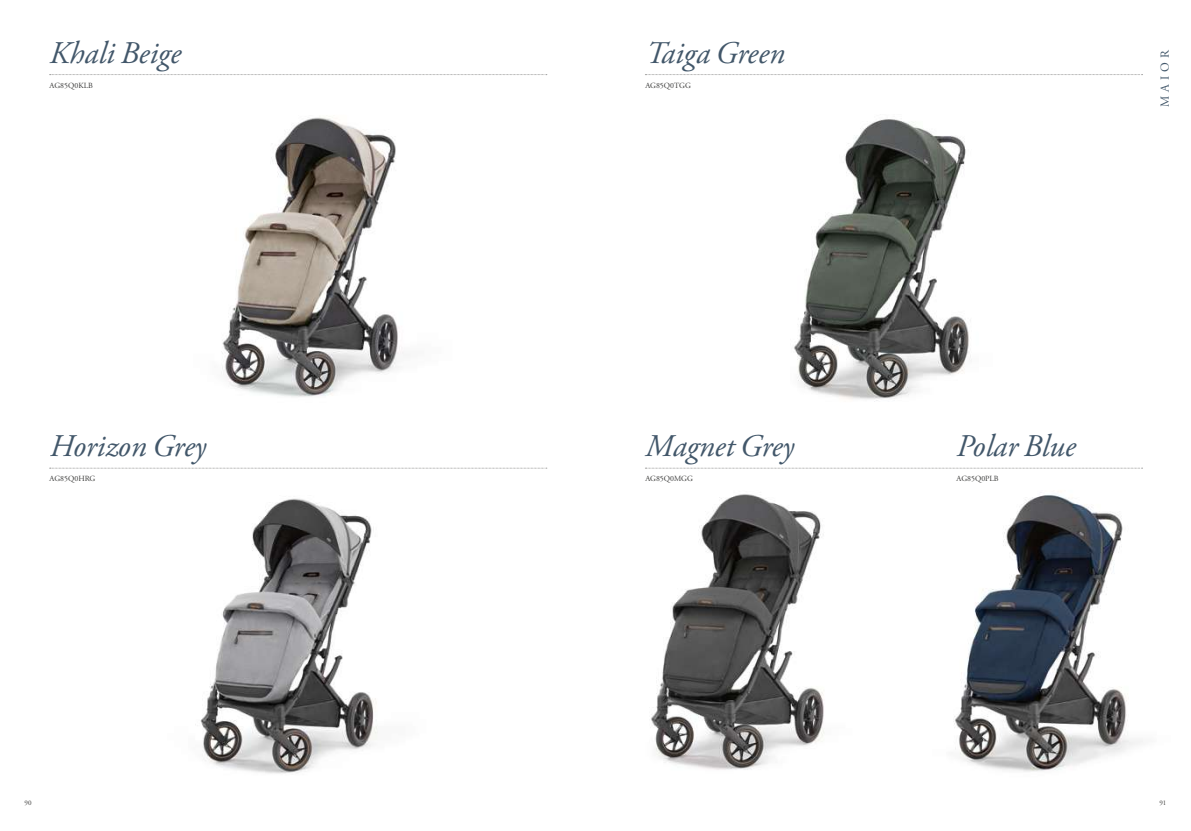
<style>
.page{position:relative;width:1191px;height:831px;background:#fff}
.page>*{position:absolute;margin:0;border:0;box-sizing:border-box;transform-origin:0 0}
.t1{font:italic 31.5px "Adobe Garamond Pro";color:#42576a}
.t2{font:12.25px "Adobe Garamond Pro";color:#42576a}
.t3{font:7.88px "Adobe Garamond Pro";color:#3c3c3b}
.t4{font:7px "Adobe Garamond Pro";color:#3c3c3b}
</style>
<div class="page">
<img style="left:195px;top:498px;width:183px;height:276px">
<img style="left:221px;top:117px;width:183px;height:280px">
<img style="left:953px;top:492px;width:190px;height:280px">
<img style="left:794px;top:119px;width:177px;height:283px">
<img style="left:651px;top:494px;width:174px;height:276px">
<svg style="left:50px;top:74px;width:497px;height:1px"></svg>
<svg style="left:50px;top:468px;width:497px;height:1px"></svg>
<svg style="left:645px;top:74px;width:497px;height:1px"></svg>
<svg style="left:645px;top:468px;width:497px;height:1px"></svg>
<p class="t1" style="left:50px;top:34px;width:133px">Khali Beige</p>
<p class="t3" style="left:50px;top:81px;width:45px">AG85Q0KLB</p>
<p class="t1" style="left:50px;top:427px;width:158px">Horizon Grey</p>
<p class="t3" style="left:50px;top:473px;width:47px">AG85Q0HRG</p>
<p class="t4" style="left:25px;top:798px;width:9px">90</p>
<p class="t1" style="left:645px;top:34px;width:141px">Taiga Green</p>
<p class="t3" style="left:645px;top:81px;width:47px">AG85Q0TGG</p>
<p class="t2" style="left:1157px;top:107px;width:60px;rotate:-90deg">MAIOR</p>
<p class="t1" style="left:645px;top:427px;width:150px">Magnet Grey</p>
<p class="t1" style="left:956px;top:427px;width:121px">Polar Blue</p>
<p class="t3" style="left:645px;top:473px;width:49px">AG85Q0MGG</p>
<p class="t3" style="left:956px;top:473px;width:44px">AG85Q0PLB</p>
<p class="t4" style="left:1159px;top:798px;width:8px">91</p>
</div>
